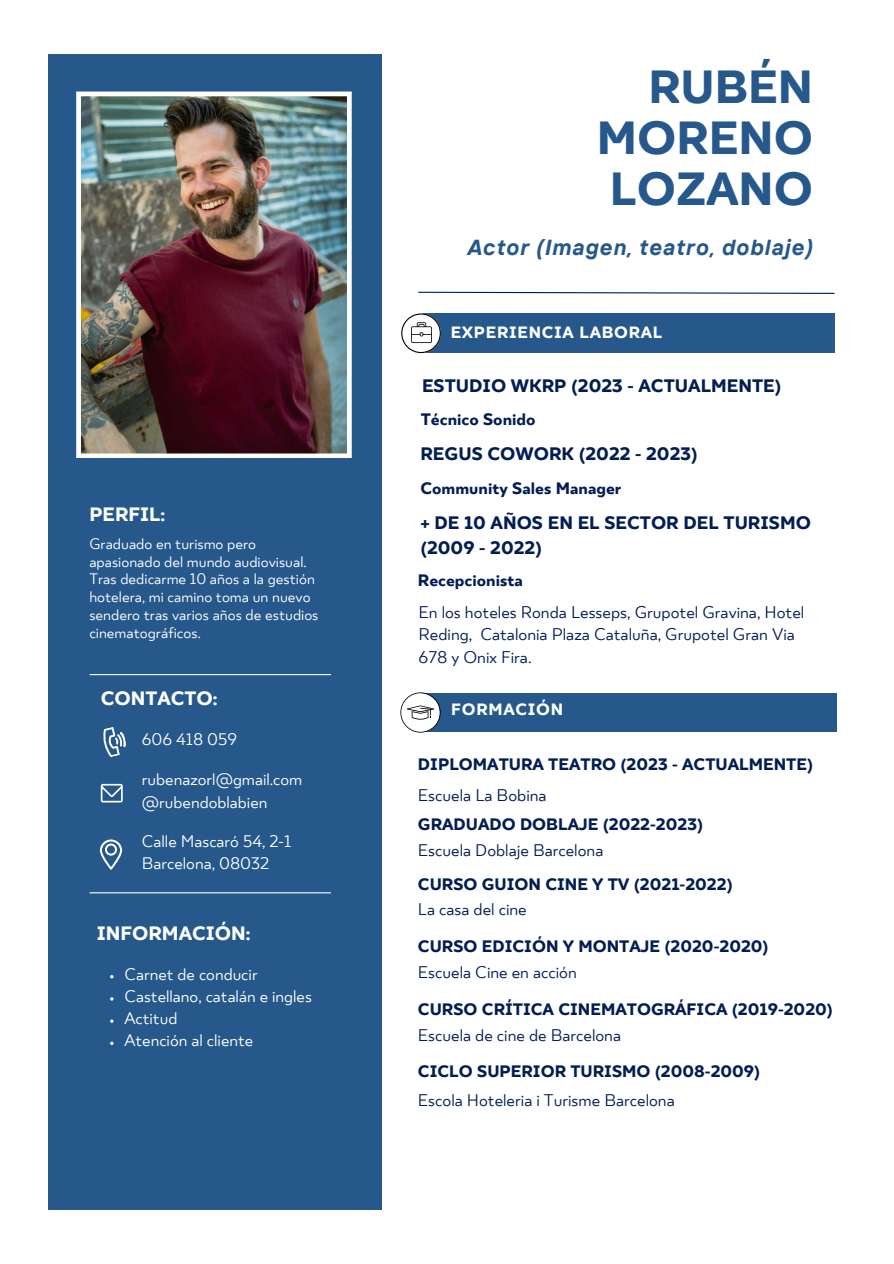
<style>
.page{position:relative;width:894px;height:1264px;background:#fff}
.page>*{position:absolute;margin:0;border:0;box-sizing:border-box;transform-origin:0 0}
.t1{font:700 46.2px/51.2px "TT Smalls";color:#26588b;text-align:justify}
.t2{font:italic 700 21.75px "TT Interphases";letter-spacing:.05em;color:#26588b}
.t3{font:700 19.2px "TT Smalls";color:#fff}
.t4{font:700 18px/24.5px "TT Smalls";color:#021d54}
.t5{font:700 16.5px "TT Smalls";color:#021d54}
.t6{font:16.5px/22.2px "TT Smalls";color:#021d54}
.t7{font:16.2px/22.2px "TT Smalls";color:#fff}
.t8{font:700 16.2px "TT Smalls";letter-spacing:.045em;color:#fff}
.t9{font:14.85px/17.7px "TT Smalls";color:#fff}
</style>
<div class="page">
<div style="left:48px;top:54px;width:333px;height:1155px;background:#26588b"></div>
<svg style="left:100px;top:839px;width:22px;height:30px"></svg>
<svg style="left:101px;top:783px;width:21px;height:19px"></svg>
<svg style="left:103px;top:727px;width:23px;height:30px"></svg>
<svg style="left:418px;top:291px;width:417px;height:3px"></svg>
<hr style="left:90px;top:892px;width:240px;height:1px;background:#fff">
<div style="left:422px;top:313px;width:412px;height:40px;background:#26588b"></div>
<img style="left:76px;top:91px;width:275px;height:367px">
<div style="left:421px;top:693px;width:415px;height:38px;background:#26588b"></div>
<svg style="left:400px;top:692px;width:40px;height:40px"></svg>
<svg style="left:401px;top:313px;width:40px;height:40px"></svg>
<hr style="left:90px;top:674px;width:240px;height:1px;background:#fff">
<p class="t3" style="left:89px;top:506px;width:77px">PERFIL:</p>
<h4 class="t9" style="left:89px;top:536px;width:230px">Graduado en turismo pero apasionado del mundo audiovisual.<br>Tras dedicarme 10 años a la gestión hotelera, mi camino toma un nuevo sendero tras varios años de estudios cinematográficos.</h4>
<p class="t3" style="left:101px;top:690px;width:118px">CONTACTO:</p>
<p class="t7" style="left:142px;top:729px;width:97px">606 418 059</p>
<h5 class="t7" style="left:142px;top:770px;width:162px">rubenazorl@gmail.com @rubendoblabien</h5>
<h3 class="t7" style="left:142px;top:831px;width:151px">Calle Mascaró 54, 2-1<br>Barcelona, 08032</h3>
<p class="t3" style="left:97px;top:925px;width:155px">INFORMACIÓN:</p>
<h1 class="t7" style="left:124px;top:964px;width:135px">Carnet de conducir</h1>
<h2 class="t7" style="left:124px;top:986px;width:189px">Castellano, catalán e ingles</h2>
<h4 class="t7" style="left:124px;top:1008px;width:54px">Actitud</h4>
<h3 class="t7" style="left:124px;top:1030px;width:130px">Atención al cliente</h3>
<p class="t1" style="left:596px;top:65px;width:217px;text-indent:51px">RUBÉN MORENO LOZANO</p>
<h3 class="t2" style="left:466px;top:234px;width:347px">Actor (Imagen, teatro, doblaje)</h3>
<h3 class="t8" style="left:450px;top:325px;width:213px">EXPERIENCIA LABORAL</h3>
<h3 class="t4" style="left:422px;top:374px;width:361px">ESTUDIO WKRP (2023 - ACTUALMENTE)</h3>
<h6 class="t5" style="left:420px;top:412px;width:116px">Técnico Sonido</h6>
<h6 class="t4" style="left:420px;top:443px;width:279px">REGUS COWORK (2022 - 2023)</h6>
<h5 class="t5" style="left:420px;top:481px;width:202px">Community Sales Manager</h5>
<p class="t4" style="left:420px;top:512px;width:392px">+ DE 10 AÑOS EN EL SECTOR DEL TURISMO (2009 - 2022)</p>
<p class="t5" style="left:418px;top:573px;width:107px">Recepcionista</p>
<h6 class="t6" style="left:418px;top:602px;width:387px">En los hoteles Ronda Lesseps, Grupotel Gravina, Hotel<br>Reding, Catalonia Plaza Cataluña, Grupotel Gran Via<br>678 y Onix Fira.</h6>
<h6 class="t8" style="left:451px;top:703px;width:113px">FORMACIÓN</h6>
<p class="t5" style="left:418px;top:757px;width:396px">DIPLOMATURA TEATRO (2023 - ACTUALMENTE)</p>
<p class="t6" style="left:418px;top:785px;width:130px">Escuela La Bobina</p>
<h5 class="t5" style="left:418px;top:817px;width:286px">GRADUADO DOBLAJE (2022-2023)</h5>
<h3 class="t6" style="left:418px;top:840px;width:187px">Escuela Doblaje Barcelona</h3>
<h4 class="t5" style="left:418px;top:877px;width:316px">CURSO GUION CINE Y TV (2021-2022)</h4>
<h6 class="t6" style="left:418px;top:899px;width:110px">La casa del cine</h6>
<h4 class="t5" style="left:418px;top:939px;width:352px">CURSO EDICIÓN Y MONTAJE (2020-2020)</h4>
<h6 class="t6" style="left:418px;top:962px;width:160px">Escuela Cine en acción</h6>
<h4 class="t5" style="left:418px;top:1002px;width:416px">CURSO CRÍTICA CINEMATOGRÁFICA (2019-2020)</h4>
<h6 class="t6" style="left:418px;top:1025px;width:204px">Escuela de cine de Barcelona</h6>
<h4 class="t5" style="left:418px;top:1064px;width:344px">CICLO SUPERIOR TURISMO (2008-2009)</h4>
<h6 class="t6" style="left:418px;top:1090px;width:258px">Escola Hoteleria i Turisme Barcelona</h6>
</div>
